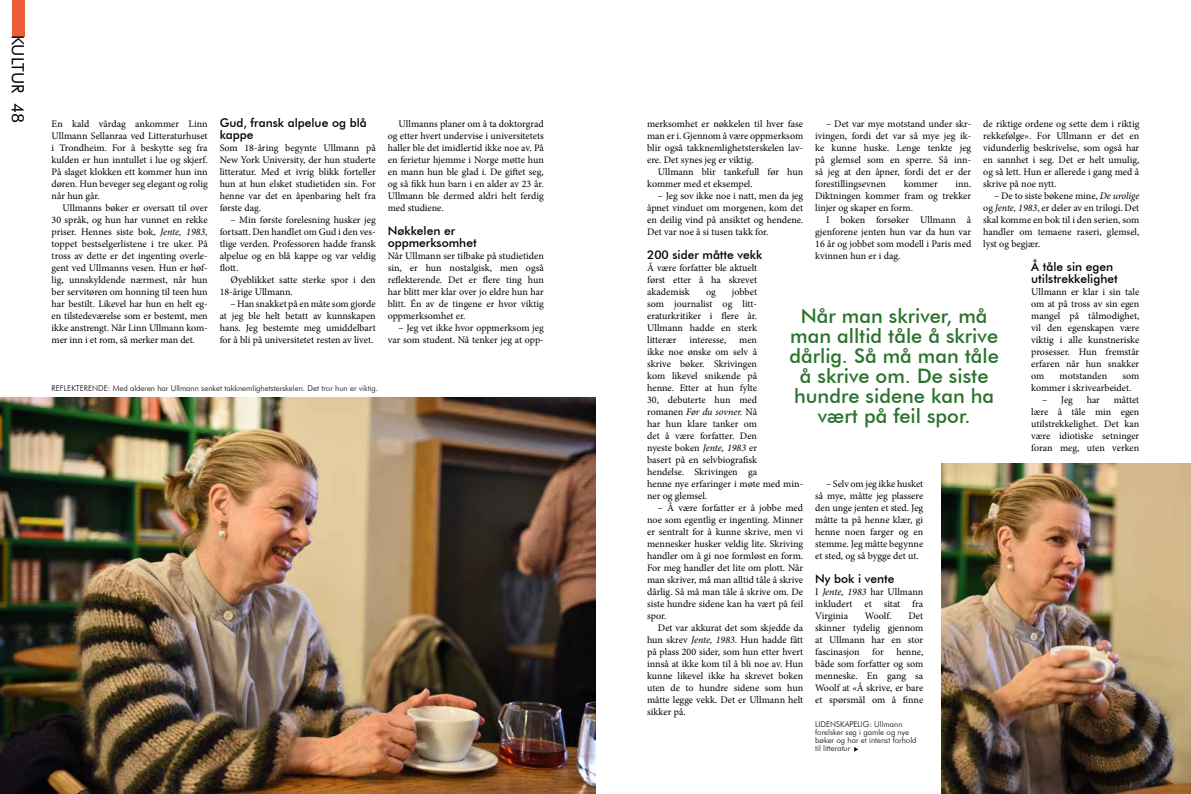
<style>
.page{position:relative;width:1191px;height:794px;background:#fff}
.page>*{position:absolute;margin:0;border:0;box-sizing:border-box;transform-origin:0 0}
.t1{font:500 20px/20px "Futura BT";color:#2a732c;text-align:center}
.t2{font:17px "Futura BT";color:#000}
.t3{font:500 12px/12px "Futura BT";color:#000}
.t4{font:10px/12px "Minion Pro";color:#000;text-align:justify}
.t5{font:300 8px/8px "Futura BT";color:#000}
.s1{font-style:italic}
</style>
<div class="page">
<img style="left:0;top:397px;width:595px;height:397px">
<img style="left:941px;top:463px;width:250px;height:331px">
<svg style="left:854px;top:747px;width:4px;height:4px"></svg>
<div style="left:12px;top:0;width:12px;height:36px;background:#eb5c37"></div>
<h2 class="t2" style="left:28px;top:35px;width:90px;rotate:90deg">KULTUR 48</h2>
<p class="t4" style="left:52px;top:118px;width:158px">En kald vårdag ankommer Linn Ullmann Sellanraa ved Litteraturhuset i Trondheim. For å beskytte seg fra kulden er hun inntullet i lue og skjerf.<br>På slaget klokken ett kommer hun inn døren. Hun beveger seg elegant og rolig når hun går.</p>
<p class="t4" style="left:52px;top:202px;width:158px;text-indent:11px">Ullmanns bøker er oversatt til over 30 språk, og hun har vunnet en rekke priser. Hennes siste bok, <span class="s1">Jente, 1983, </span>toppet bestselgerlistene i tre uker. På tross av dette er det ingenting overle&shy;gent ved Ullmanns vesen. Hun er høf&shy;lig, unnskyldende nærmest, når hun ber servitøren om honning til teen hun har bestilt. Likevel har hun en helt eg&shy;en tilstedeværelse som er bestemt, men ikke anstrengt. Når Linn Ullmann kom&shy;mer inn i et rom, så merker man det.</p>
<p class="t3" style="left:220px;top:116px;width:149px">Gud, fransk alpelue og blå kappe</p>
<p class="t4" style="left:220px;top:142px;width:158px">Som 18-åring begynte Ullmann på New York University, der hun studerte litteratur. Med et ivrig blikk forteller hun at hun elsket studietiden sin. For henne var det en åpenbaring helt fra første dag.</p>
<p class="t4" style="left:220px;top:214px;width:158px;text-indent:11px">– Min første forelesning husker jeg fortsatt. Den handlet om Gud i den ves&shy;tlige verden. Professoren hadde fransk alpelue og en blå kappe og var veldig flott.</p>
<p class="t4" style="left:220px;top:274px;width:158px;text-indent:11px">Øyeblikket satte sterke spor i den<br>18-årige Ullmann.</p>
<p class="t4" style="left:220px;top:298px;width:158px;text-indent:11px">– Han snakket på en måte som gjorde at jeg ble helt betatt av kunnskapen hans. Jeg bestemte meg umiddelbart for å bli på universitetet resten av livet.</p>
<p class="t4" style="left:388px;top:118px;width:158px;text-indent:11px">Ullmanns planer om å ta doktorgrad og etter hvert undervise i universitetets haller ble det imidlertid ikke noe av. På en ferietur hjemme i Norge møtte hun en mann hun ble glad i. De giftet seg, og så fikk hun barn i en alder av 23 år.<br>Ullmann ble dermed aldri helt ferdig med studiene.</p>
<p class="t3" style="left:388px;top:224px;width:90px">Nøkkelen er oppmerksomhet</p>
<p class="t4" style="left:388px;top:250px;width:158px">Når Ullmann ser tilbake på studietiden sin, er hun nostalgisk, men også reflekterende. Det er flere ting hun har blitt mer klar over jo eldre hun har blitt. Én av de tingene er hvor viktig oppmerksomhet er.</p>
<p class="t4" style="left:388px;top:322px;width:157px;text-align:right">– Jeg vet ikke hvor oppmerksom jeg var som student. Nå tenker jeg at opp-</p>
<p class="t5" style="left:52px;top:384px;width:328px">REFLEKTERENDE: Med alderen har Ullmann senket takknemlighetsterskelen. Det tror hun er viktig.</p>
<p class="t4" style="left:647px;top:118px;width:158px">merksomhet er nøkkelen til hver fase man er i. Gjennom å være oppmerksom blir også takknemlighetsterskelen lav&shy;ere. Det synes jeg er viktig.</p>
<p class="t4" style="left:647px;top:166px;width:157px;text-indent:11px">Ullmann blir tankefull før hun kommer med et eksempel.</p>
<p class="t4" style="left:647px;top:190px;width:158px;text-indent:11px">– Jeg sov ikke noe i natt, men da jeg åpnet vinduet om morgenen, kom det en deilig vind på ansiktet og hendene.<br>Det var noe å si tusen takk for.</p>
<p class="t3" style="left:647px;top:248px;width:117px">200 sider måtte vekk</p>
<p class="t4" style="left:647px;top:262px;width:111px">Å være forfatter ble aktuelt først etter å ha skrevet akademisk</p>
<p class="t4" style="left:983px;top:118px;width:158px">de riktige ordene og sette dem i riktig rekkefølge». For Ullmann er det en vidunderlig beskrivelse, som også har en sannhet i seg. Det er helt umulig, og så lett. Hun er allerede i gang med å skrive på noe nytt.</p>
<p class="t4" style="left:983px;top:190px;width:158px;text-indent:11px">– De to siste bøkene mine, <span class="s1">De urolige </span>og <span class="s1">Jente, 1983</span>, er deler av en trilogi. Det skal komme en bok til i den serien, som handler om temaene raseri, glemsel, lyst og begjær.</p>
<p class="t3" style="left:1031px;top:260px;width:88px">Å tåle sin egen utilstrekkelighet</p>
<p class="t4" style="left:1031px;top:286px;width:110px">Ullmann er klar i sin tale om at på tross av sin egen mangel på tålmodighet, vil den egenskapen være viktig i alle kunstneriske prosesser. Hun fremstår erfaren når hun snakker om</p>
<p class="t4" style="left:815px;top:118px;width:157px;text-indent:11px">– Det var mye motstand under skr&shy;ivingen, fordi det var så mye jeg ik&shy;ke kunne huske. Lenge tenkte jeg på glemsel som en sperre. Så inn&shy;så jeg at den åpner, fordi det er der forestillingsevnen</p>
<p class="t4" style="left:903px;top:178px;width:36px">kommer</p>
<p class="t4" style="left:815px;top:178px;width:158px;text-indent:140px">inn.<br>Diktningen kommer fram og trekker linjer og skaper en form.</p>
<p class="t4" style="left:815px;top:214px;width:158px;text-indent:11px">I boken forsøker Ullmann å gjenforene jenten hun var da hun var 16 år og jobbet som modell i Paris med kvinnen hun er i dag.</p>
<p class="t4" style="left:647px;top:286px;width:111px;text-indent:85px">jobbet som journalist og litt&shy;eraturkritiker i flere år.<br>Ullmann hadde en sterk litterær</p>
<p class="t4" style="left:706px;top:286px;width:11px">og</p>
<h1 class="t1" style="left:789px;top:305px;width:211px">Når man skriver, må man alltid tåle å skrive dårlig. Så må man tåle å skrive om. De siste hundre sidene kan ha vært på feil spor.</h1>
<p class="t4" style="left:689px;top:334px;width:38px">interesse,</p>
<p class="t4" style="left:647px;top:334px;width:156px;text-align:left;text-indent:92px">men<br>ikke noe ønske om selv å<br>skrive bøker. Skrivingen<br>kom likevel snikende på<br>henne. Etter at hun fylte<br>30, debuterte hun med<br>romanen <span class="s1">Før du sovner.</span> Nå<br>har hun klare tanker om<br>det å være forfatter. Den<br>nyeste boken <span class="s1">Jente, 1983</span> er<br>basert på en selvbiografisk<br>hendelse. Skrivingen ga<br>henne nye erfaringer i møte med min&shy;ner og glemsel.</p>
<p class="t4" style="left:647px;top:502px;width:158px;text-indent:11px">– Å være forfatter er å jobbe med noe som egentlig er ingenting. Minner er sentralt for å kunne skrive, men vi mennesker husker veldig lite. Skriving handler om å gi noe formløst en form.<br>For meg handler det lite om plott. Når man skriver, må man alltid tåle å skrive dårlig. Så må man tåle å skrive om. De siste hundre sidene kan ha vært på feil spor.</p>
<p class="t4" style="left:647px;top:622px;width:158px;text-indent:11px">Det var akkurat det som skjedde da hun skrev <span class="s1">Jente, 1983</span>. Hun hadde fått på plass 200 sider, som hun etter hvert innså at ikke kom til å bli noe av. Hun kunne likevel ikke ha skrevet boken uten de to hundre sidene som hun måtte legge vekk. Det er Ullmann helt sikker på.</p>
<p class="t4" style="left:1059px;top:370px;width:49px">motstanden</p>
<p class="t4" style="left:1031px;top:370px;width:110px;text-indent:91px">som kommer i skrivearbeidet.</p>
<p class="t4" style="left:1042px;top:394px;width:32px">– Jeg</p>
<p class="t4" style="left:1086px;top:394px;width:15px">har</p>
<p class="t4" style="left:1031px;top:394px;width:110px;text-indent:82px">måttet lære å tåle min egen utilstrekkelighet. Det kan være idiotiske setninger foran meg, uten verken</p>
<p class="t4" style="left:815px;top:478px;width:110px;text-indent:11px">– Selv om jeg ikke husket så mye, måtte jeg plassere den unge jenten et sted. Jeg måtte ta på henne klær, gi henne noen farger og en stemme. Jeg måtte begynne et sted, og så bygge det ut.</p>
<p class="t3" style="left:815px;top:572px;width:81px">Ny bok i vente</p>
<p class="t4" style="left:815px;top:586px;width:110px">I <span class="s1">Jente, 1983</span> har Ullmann inkludert et sitat fra Virginia</p>
<p class="t4" style="left:865px;top:610px;width:28px">Woolf.</p>
<p class="t4" style="left:815px;top:610px;width:110px;text-indent:93px">Det skinner tydelig gjennom at Ullmann har en stor fascinasjon</p>
<p class="t4" style="left:815px;top:646px;width:110px;text-indent:81px">henne, både som forfatter og som menneske. En gang sa Woolf at <span class="s1">«</span>Å skrive, er bare et spørsmål om å finne</p>
<p class="t4" style="left:872px;top:646px;width:13px">for</p>
<p class="t5" style="left:815px;top:720px;width:103px">LIDENSKAPELIG: Ullmann forelsker seg i gamle og nye bøker og har et intenst forhold til litteratur</p>
</div>
